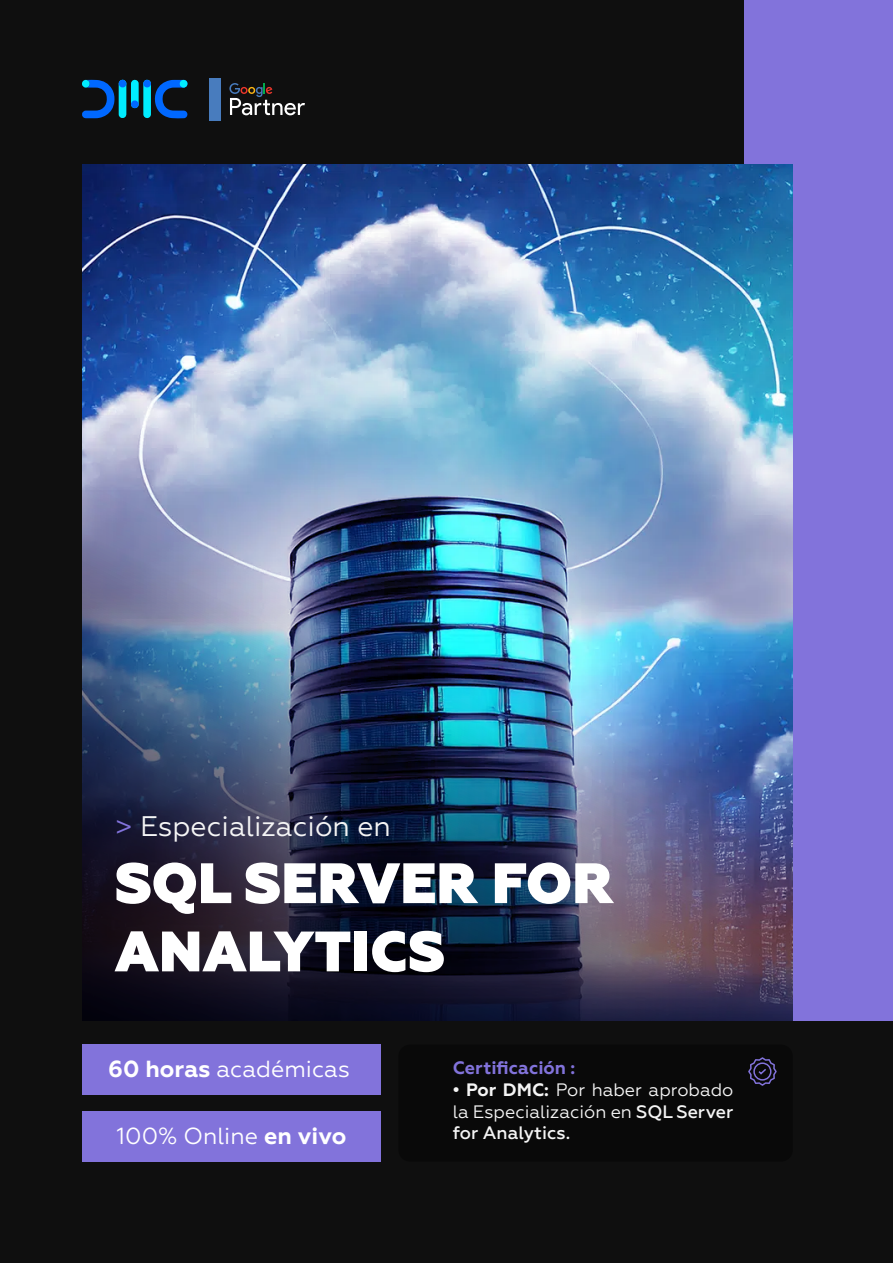
<style>
.page{position:relative;width:893px;height:1263px;background:#0f0f0f}
.page>*{position:absolute;margin:0;border:0;box-sizing:border-box;transform-origin:0 0}
.t1{font:800 56.85px/68.2px "Geometria";color:#fff}
.t2{font:28.35px "Geometria";color:#f5f5f5}
.t3{font:23.25px "Geometria";color:#fff}
.t4{font:18px/21.6px "Geometria";color:#f5f5f5;text-align:justify}
.t5{font:700 18px "Geometria";color:#8273db}
.s1{color:#8273db}
.s2{font-weight:700}
.s3{font-weight:700;font-size:16.5px}
.s4{font-weight:500}
</style>
<div class="page">
<div style="left:744px;top:0;width:149px;height:1021px;background:#8273db"></div>
<img style="left:82px;top:165px;width:711px;height:228px">
<img style="left:82px;top:393px;width:711px;height:628px">
<div style="left:398px;top:1044px;width:395px;height:117px;background:#090909;border-radius:12px"></div>
<svg style="left:748px;top:1057px;width:29px;height:29px"></svg>
<div style="left:82px;top:1044px;width:299px;height:51px;background:#8273db"></div>
<div style="left:82px;top:1111px;width:299px;height:50px;background:#8273db"></div>
<svg style="left:229px;top:83px;width:76px;height:32px"></svg>
<div style="left:210px;top:78px;width:11px;height:43px;background:#487cbe"></div>
<svg style="left:82px;top:79px;width:106px;height:39px"></svg>
<h2 class="t2" style="left:115px;top:810px;width:277px"><span class="s1">&gt;</span> Especialización en</h2>
<h1 class="t1" style="left:114px;top:851px;width:501px">SQL SERVER FOR<br>ANALYTICS</h1>
<p class="t3" style="left:108px;top:1055px;width:243px"><span class="s2">60 horas</span> académicas</p>
<p class="t3" style="left:117px;top:1122px;width:231px">100% Online <span class="s2">en vivo</span></p>
<p class="t5" style="left:453px;top:1057px;width:124px">Certificación :</p>
<p class="t4" style="left:453px;top:1079px;width:282px"><span class="s3">•</span> <span class="s2">Por DMC:</span> Por haber aprobado la Especialización en <span class="s4">SQL Server for Analytics.</span></p>
</div>
